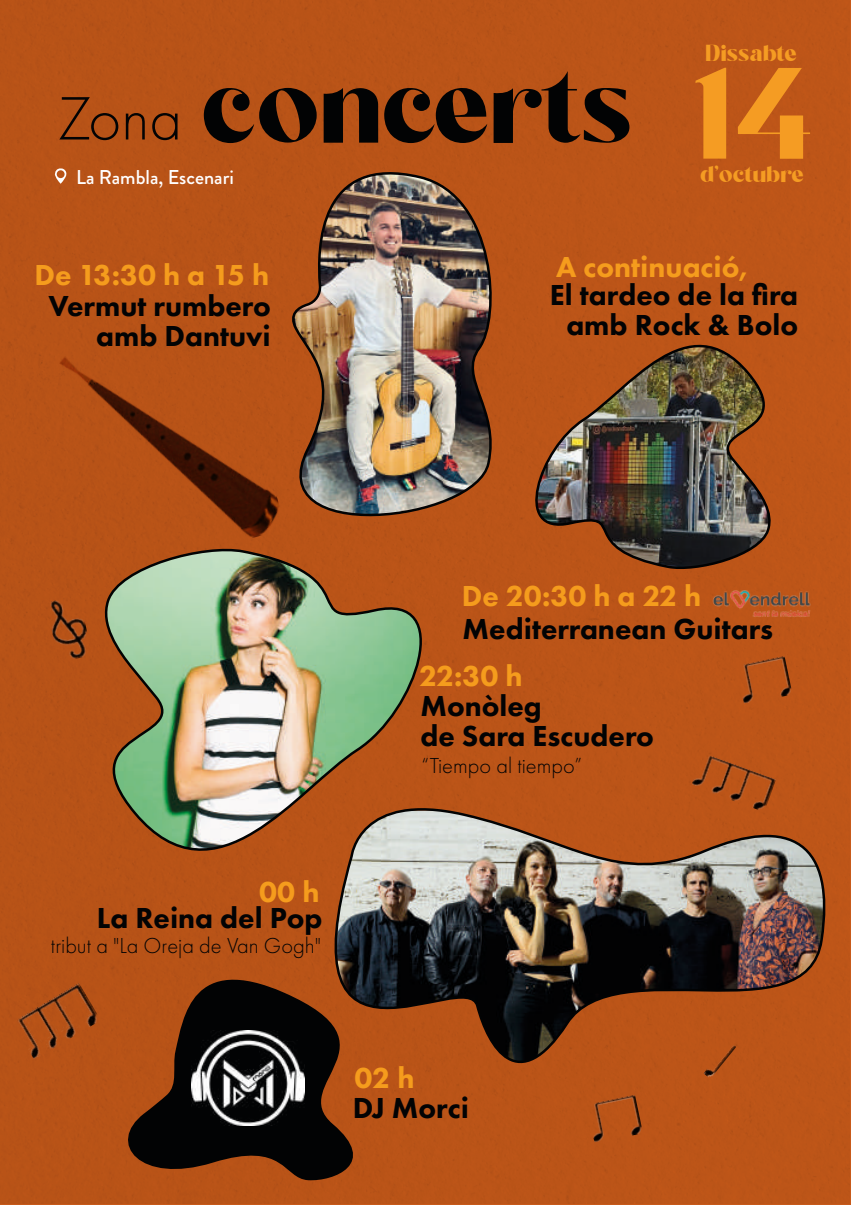
<style>
.page{position:relative;width:851px;height:1205px;background:#fff}
.page>*{position:absolute;margin:0;border:0;box-sizing:border-box;transform-origin:0 0}
.t1{font:106.5px "Sugar Magic";color:#020304}
.t2{font:300 63.5px "Futura PT";color:#020304}
.t3{font:800 30px/30px "Futura PT";color:#020304}
.t4{font:800 30px "Futura PT";color:#f59c1d}
.t5{font:23.25px "Sugar Magic";color:#f59c23}
.t6{font:300 22.5px "Futura PT";color:#020304}
.t7{font:500 20px "Brandon Grotesque";color:#fff}
.s1{font-size:129.75px;color:#f59c23}
</style>
<div class="page">
<div style="left:0;top:1px;width:849px;height:1202px;background:#ba5417"></div>
<svg style="left:54px;top:168px;width:13px;height:16px"></svg>
<img style="left:710px;top:589px;width:101px;height:29px">
<img style="left:259px;top:153px;width:242px;height:394px">
<svg style="left:66px;top:541px;width:390px;height:372px;background:#ae8758"></svg>
<img style="left:281px;top:790px;width:554px;height:312px">
<svg style="left:105px;top:952px;width:298px;height:233px;background:#723511"></svg>
<img style="left:191px;top:1031px;width:113px;height:94px">
<img style="left:510px;top:298px;width:288px;height:277px">
<img style="left:736px;top:656px;width:56px;height:48px">
<img style="left:12px;top:983px;width:89px;height:76px">
<img style="left:45px;top:595px;width:47px;height:67px">
<img style="left:703px;top:1041px;width:33px;height:38px">
<img style="left:691px;top:753px;width:85px;height:59px">
<img style="left:586px;top:1095px;width:57px;height:48px">
<p class="t5" style="left:705px;top:41px;width:93px">Dissabte</p>
<h1 class="t1" style="left:202px;top:52px;width:614px">concerts <span class="s1">14</span></h1>
<p class="t5" style="left:700px;top:162px;width:105px">d’octubre</p>
<h2 class="t2" style="left:57px;top:82px;width:126px">Zona</h2>
<p class="t7" style="left:76px;top:164px;width:159px">La Rambla, Escenari</p>
<p class="t4" style="left:556px;top:248px;width:193px">A continuació,</p>
<p class="t4" style="left:34px;top:256px;width:236px">De 13:30 h a 15 h</p>
<p class="t3" style="left:48px;top:290px;width:224px;text-align:right">Vermut rumbero amb Dantuvi</p>
<p class="t3" style="left:550px;top:279px;width:250px;text-align:center">El tardeo de la fira amb Rock &amp; Bolo</p>
<p class="t4" style="left:462px;top:577px;width:241px">De 20:30 h a 22 h</p>
<p class="t3" style="left:462px;top:614px;width:312px">Mediterranean Guitars</p>
<p class="t4" style="left:259px;top:873px;width:62px">00 h</p>
<p class="t3" style="left:97px;top:902px;width:227px">La Reina del Pop</p>
<p class="t6" style="left:51px;top:933px;width:271px">tribut a "La Oreja de Van Gogh"</p>
<p class="t4" style="left:419px;top:657px;width:105px">22:30 h</p>
<p class="t3" style="left:420px;top:690px;width:235px">Monòleg<br>de Sara Escudero</p>
<p class="t6" style="left:421px;top:752px;width:162px">“Tiempo al tiempo”</p>
<p class="t4" style="left:354px;top:1059px;width:61px">02 h</p>
<p class="t3" style="left:353px;top:1092px;width:118px">DJ Morci</p>
</div>
